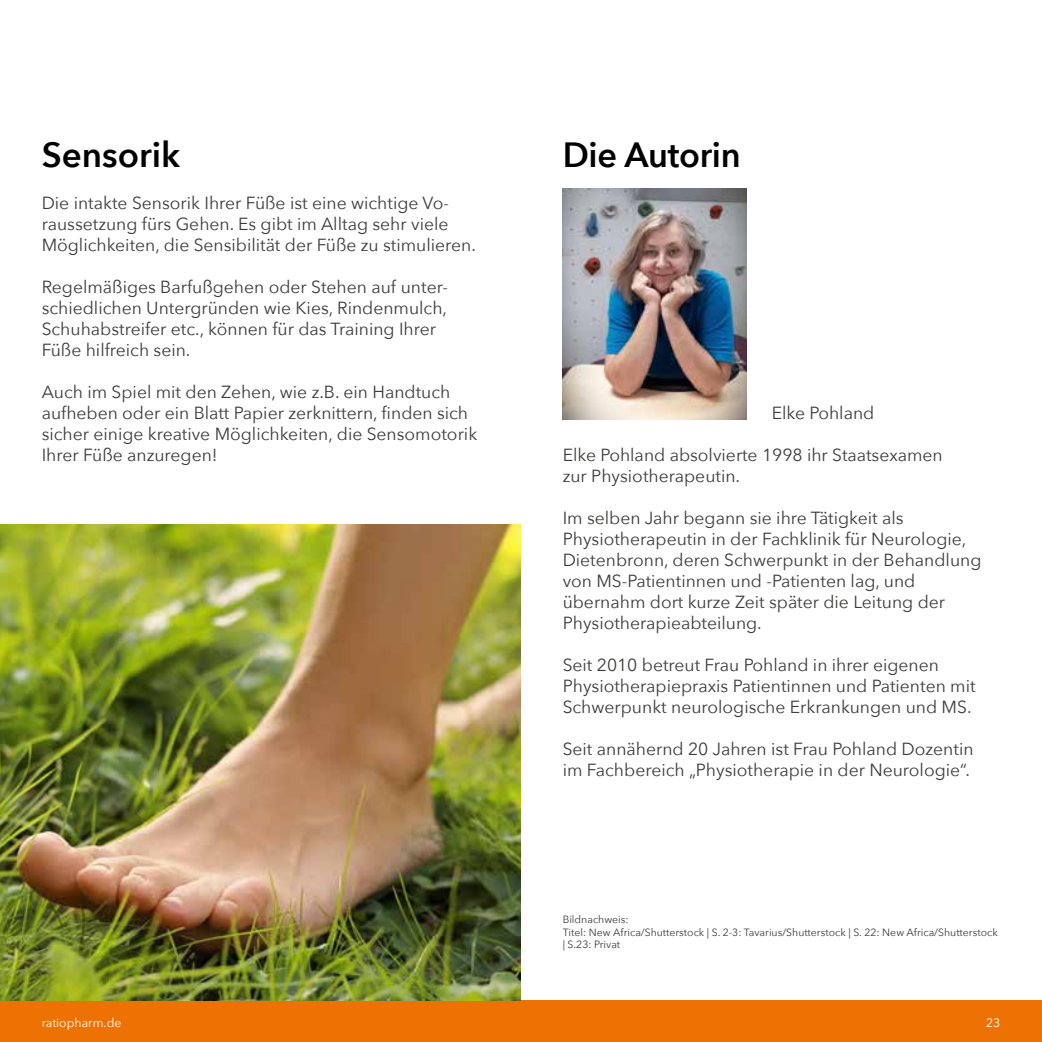
<style>
.page{position:relative;width:1042px;height:1042px;background:#fff}
.page>*{position:absolute;margin:0;border:0;box-sizing:border-box;transform-origin:0 0}
.t1{font:600 35px "Avenir Next";letter-spacing:-.01em;color:#000}
.t2{font:17.5px/21px "Avenir Next";color:#3c3c3b}
.t3{font:12.25px "Avenir Next";color:#fff}
.t4{font:10.5px/12.6px "Avenir Next";color:#3c3c3b}
</style>
<div class="page">
<div style="left:0;top:1000px;width:1042px;height:42px;background:#ee7203"></div>
<img style="left:563px;top:188px;width:184px;height:231px">
<img style="left:0;top:524px;width:521px;height:476px">
<h1 class="t1" style="left:42px;top:125px;width:140px">Sensorik</h1>
<p class="t2" style="left:42px;top:192px;width:436px">Die intakte Sensorik Ihrer Füße ist eine wichtige Vo&shy;raussetzung fürs Gehen. Es gibt im Alltag sehr viele<br>Möglichkeiten, die Sensibilität der Füße zu stimulieren.</p>
<p class="t2" style="left:42px;top:276px;width:408px">Regelmäßiges Barfußgehen oder Stehen auf unter&shy;schiedlichen Untergründen wie Kies, Rindenmulch, Schuhabstreifer etc., können für das Training Ihrer Füße hilfreich sein.</p>
<p class="t2" style="left:42px;top:381px;width:437px">Auch im Spiel mit den Zehen, wie z.B. ein Handtuch aufheben oder ein Blatt Papier zerknittern, finden sich sicher einige kreative Möglichkeiten, die Sensomotorik Ihrer Füße anzuregen!</p>
<h1 class="t1" style="left:563px;top:125px;width:180px">Die Autorin</h1>
<p class="t2" style="left:772px;top:402px;width:104px">Elke Pohland</p>
<p class="t2" style="left:563px;top:444px;width:382px">Elke Pohland absolvierte 1998 ihr Staatsexamen zur Physiotherapeutin.</p>
<p class="t2" style="left:563px;top:507px;width:420px">Im selben Jahr begann sie ihre Tätigkeit als Physiotherapeutin in der Fachklinik für Neurologie, Dietenbronn, deren Schwerpunkt in der Behandlung von MS-Patientinnen und -Patienten lag, und übernahm dort kurze Zeit später die Leitung der Physiotherapieabteilung.</p>
<p class="t2" style="left:563px;top:654px;width:414px">Seit 2010 betreut Frau Pohland in ihrer eigenen<br>Physiotherapiepraxis Patientinnen und Patienten mit<br>Schwerpunkt neurologische Erkrankungen und MS.</p>
<p class="t2" style="left:563px;top:738px;width:412px">Seit annähernd 20 Jahren ist Frau Pohland Dozentin im Fachbereich „Physiotherapie in der Neurologie“.</p>
<p class="t4" style="left:563px;top:913px;width:436px">Bildnachweis:<br>Titel: New Africa/Shutterstock | S. 2-3: Tavarius/Shutterstock | S. 22: New Africa/Shutterstock | S.23: Privat</p>
<p class="t3" style="left:42px;top:1013px;width:81px">ratiopharm.de</p>
<p class="t3" style="left:986px;top:1013px;width:16px">23</p>
</div>
